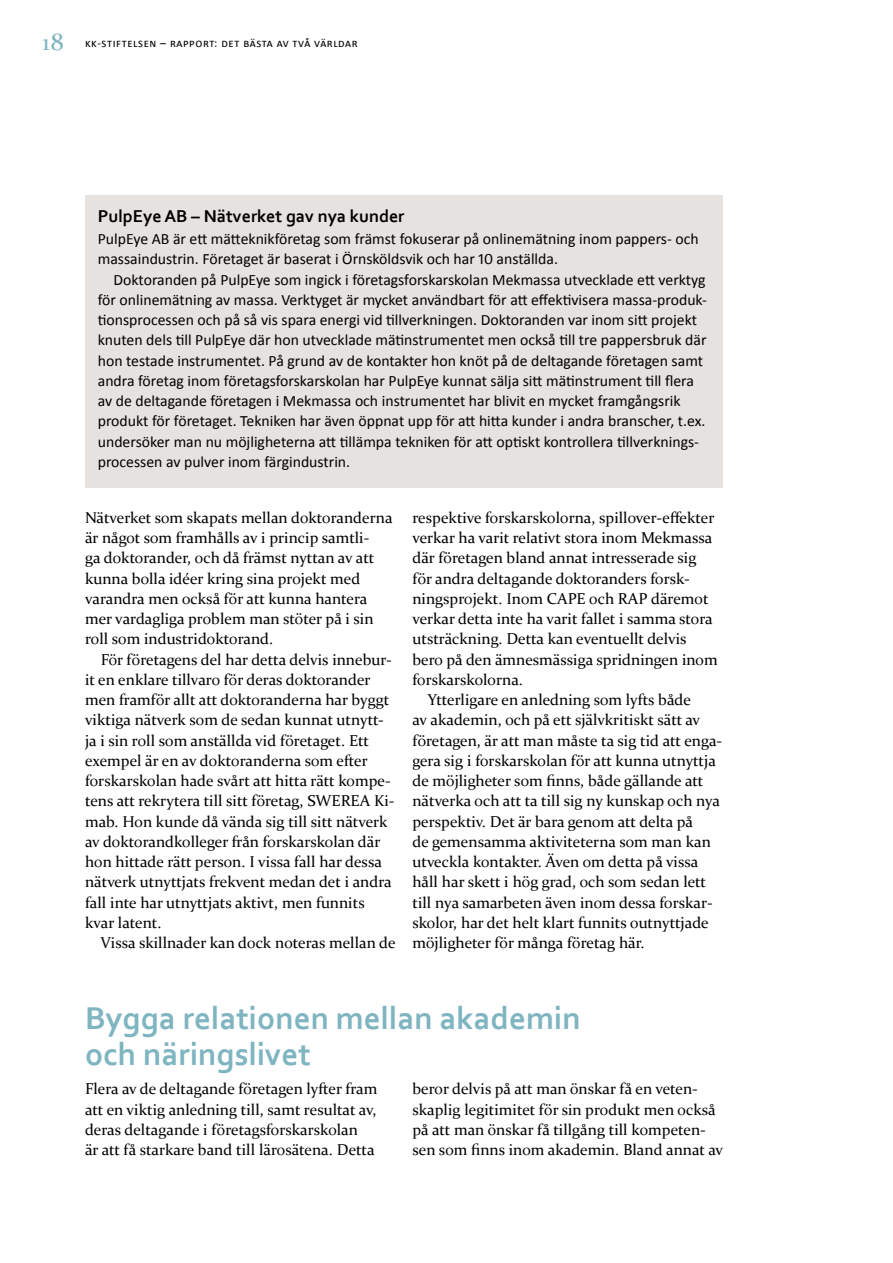
<style>
.page{position:relative;width:893px;height:1263px;background:#fff}
.page>*{position:absolute;margin:0;border:0;box-sizing:border-box;transform-origin:0 0}
.t1{font:700 33px/36px "Corbel";color:#7eb5c0}
.t2{font:700 18px "Corbel";color:#000}
.t3{font:15.75px/20.2px "Constantia";color:#000}
.t4{font:15.75px/20.2px "Calibri";color:#000}
.t5{font:12px "Calibri";letter-spacing:.05em;color:#000}
.s1{font-family:"Constantia";font-size:24px;color:#7eb5c0}
</style>
<div class="page">
<div style="left:85px;top:196px;width:638px;height:292px;background:#e6e2e0"></div>
<p class="t5" style="left:42px;top:36px;width:317px"><span class="s1">18</span> kk-stiftelsen – rapport: det bästa av två världar</p>
<p class="t2" style="left:98px;top:205px;width:308px">PulpEye AB – Nätverket gav nya kunder</p>
<p class="t4" style="left:98px;top:229px;width:602px">PulpEye AB är ett mätteknikföretag som främst fokuserar på onlinemätning inom pappers- och massaindustrin. Företaget är baserat i Örnsköldsvik och har 10 anställda.</p>
<p class="t4" style="left:98px;top:269px;width:611px;text-indent:16px">Doktoranden på PulpEye som ingick i företagsforskarskolan Mekmassa utvecklade ett verktyg för onlinemätning av massa. Verktyget är mycket användbart för att effektivisera massa-produk&shy;tionsprocessen och på så vis spara energi vid tillverkningen. Doktoranden var inom sitt projekt knuten dels till PulpEye där hon utvecklade mätinstrumentet men också till tre pappersbruk där hon testade instrumentet. På grund av de kontakter hon knöt på de deltagande företagen samt andra företag inom företagsforskarskolan har PulpEye kunnat sälja sitt mätinstrument till flera av de deltagande företagen i Mekmassa och instrumentet har blivit en mycket framgångsrik produkt för företaget. Tekniken har även öppnat upp för att hitta kunder i andra branscher, t.ex. undersöker man nu möjligheterna att tillämpa tekniken för att optiskt kontrollera tillverknings&shy;processen av pulver inom färgindustrin.</p>
<p class="t3" style="left:85px;top:506px;width:309px">Nätverket som skapats mellan doktoranderna är något som framhålls av i princip samtli-<br>ga doktorander, och då främst nyttan av att kunna bolla idéer kring sina projekt med varandra men också för att kunna hantera mer vardagliga problem man stöter på i sin roll som industridoktorand.</p>
<p class="t3" style="left:85px;top:648px;width:311px;text-indent:16px">För företagens del har detta delvis innebur&shy;it en enklare tillvaro för deras doktorander men framför allt att doktoranderna har byggt viktiga nätverk som de sedan kunnat utnytt&shy;ja i sin roll som anställda vid företaget. Ett exempel är en av doktoranderna som efter forskarskolan hade svårt att hitta rätt kompe&shy;tens att rekrytera till sitt företag, SWEREA Ki&shy;mab. Hon kunde då vända sig till sitt nätverk av doktorandkolleger från forskarskolan där hon hittade rätt person. I vissa fall har dessa nätverk utnyttjats frekvent medan det i andra fall inte har utnyttjats aktivt, men funnits kvar latent.</p>
<p class="t3" style="left:100px;top:932px;width:297px">Vissa skillnader kan dock noteras mellan de</p>
<p class="t3" style="left:412px;top:507px;width:303px">respektive forskarskolorna, spillover-effekter</p>
<p class="t3" style="left:412px;top:527px;width:301px">verkar ha varit relativt stora inom Mekmassa</p>
<p class="t3" style="left:412px;top:547px;width:285px">där företagen bland annat intresserade sig</p>
<p class="t3" style="left:412px;top:567px;width:279px">för andra deltagande doktoranders forsk-</p>
<p class="t3" style="left:412px;top:588px;width:298px">ningsprojekt. Inom CAPE och RAP däremot</p>
<p class="t3" style="left:412px;top:608px;width:302px">verkar detta inte ha varit fallet i samma stora</p>
<p class="t3" style="left:412px;top:628px;width:276px">utsträckning. Detta kan eventuellt delvis</p>
<p class="t3" style="left:412px;top:648px;width:307px">bero på den ämnesmässiga spridningen inom</p>
<p class="t3" style="left:412px;top:669px;width:112px">forskarskolorna.</p>
<p class="t3" style="left:428px;top:689px;width:265px">Ytterligare en anledning som lyfts både</p>
<p class="t3" style="left:412px;top:709px;width:289px">av akademin, och på ett självkritiskt sätt av</p>
<p class="t3" style="left:412px;top:729px;width:311px">företagen, är att man måste ta sig tid att enga-</p>
<p class="t3" style="left:412px;top:750px;width:305px">gera sig i forskarskolan för att kunna utnyttja</p>
<p class="t3" style="left:412px;top:770px;width:292px">de möjligheter som finns, både gällande att</p>
<p class="t3" style="left:412px;top:790px;width:309px">nätverka och att ta till sig ny kunskap och nya</p>
<p class="t3" style="left:412px;top:810px;width:282px">perspektiv. Det är bara genom att delta på</p>
<p class="t3" style="left:412px;top:831px;width:300px">de gemensamma aktiviteterna som man kan</p>
<p class="t3" style="left:412px;top:851px;width:287px">utveckla kontakter. Även om detta på vissa</p>
<p class="t3" style="left:412px;top:871px;width:295px">håll har skett i hög grad, och som sedan lett</p>
<p class="t3" style="left:412px;top:891px;width:302px">till nya samarbeten även inom dessa forskar-</p>
<p class="t3" style="left:412px;top:912px;width:298px">skolor, har det helt klart funnits outnyttjade</p>
<p class="t3" style="left:412px;top:932px;width:234px">möjligheter för många företag här.</p>
<h1 class="t1" style="left:85px;top:999px;width:497px">Bygga relationen mellan akademin och näringslivet</h1>
<p class="t3" style="left:85px;top:1078px;width:294px">Flera av de deltagande företagen lyfter fram att en viktig anledning till, samt resultat av, deras deltagande i företagsforskarskolan<br>är att få starkare band till lärosätena. Detta</p>
<p class="t3" style="left:412px;top:1078px;width:312px">beror delvis på att man önskar få en veten&shy;skaplig legitimitet för sin produkt men också på att man önskar få tillgång till kompeten&shy;sen som finns inom akademin. Bland annat av</p>
</div>
